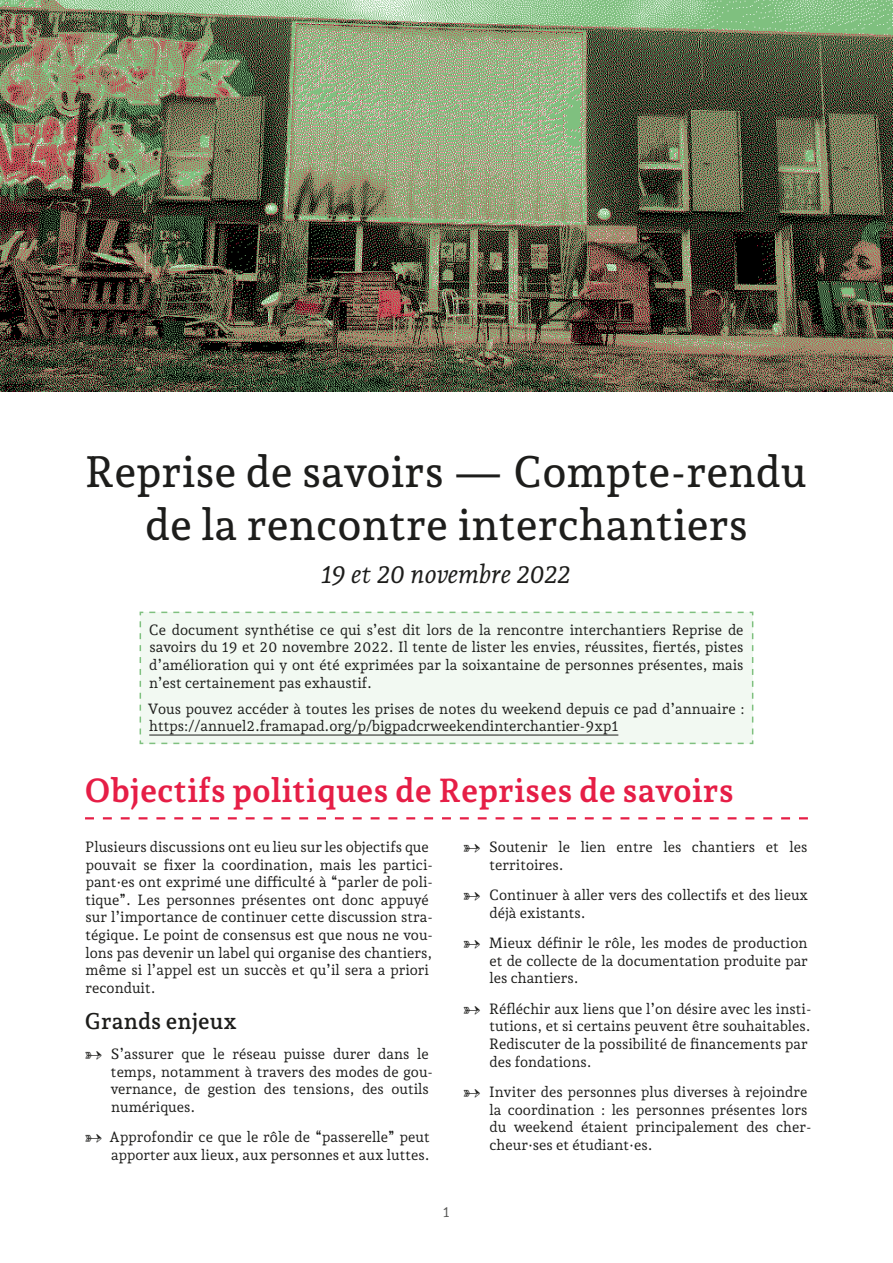
<style>
.page{position:relative;width:893px;height:1263px;background:#fff}
.page>*{position:absolute;margin:0;border:0;box-sizing:border-box;transform-origin:0 0}
.t1{font:500 43.5px/52.2px "Andada Pro";color:#1d1d1b;text-align:center}
.t2{font:700 33px "Andada Pro";color:#e61e46}
.t3{font:italic 25.5px "Andada Pro";color:#1d1d1b}
.t4{font:600 22.5px "Andada Pro";color:#1d1d1b}
.t5{font:14.7px/17.7px "Andada Pro";color:#1d1d1b}
.t6{font:14.7px "Andada Pro";color:#575756}
.s1{font-family:"Adelphe Germinal"}
</style>
<div class="page">
<div style="left:139px;top:611px;width:615px;height:134px;background:#f2f9f2"></div>
<hr style="left:149px;top:735px;width:469px;height:1px;background:#1d1d1b">
<svg style="left:85px;top:817px;width:723px;height:2px"></svg>
<img style="left:0;top:0;width:893px;height:391px">
<h1 class="t1" style="left:85px;top:446px;width:723px">Reprise de savoirs — Compte-rendu de la rencontre interchantiers</h1>
<h3 class="t3" style="left:321px;top:556px;width:251px">19 et 20 novembre 2022</h3>
<p class="t5" style="left:149px;top:621px;width:596px;text-align:justify">Ce document synthétise ce qui s’est dit lors de la rencontre interchantiers Reprise de savoirs du 19 et 20 novembre 2022. Il tente de lister les envies, réussites, fiertés, pistes d’amélioration qui y ont été exprimées par la soixantaine de personnes présentes, mais n’est certainement pas exhaustif.</p>
<p class="t5" style="left:148px;top:700px;width:598px">Vous pouvez accéder à toutes les prises de notes du weekend depuis ce pad d’annuaire : https://annuel2.framapad.org/p/bigpadcrweekendinterchantier-9xp1</p>
<h2 class="t2" style="left:84px;top:767px;width:651px">Objectifs politiques de Reprises de savoirs</h2>
<p class="t5" style="left:85px;top:838px;width:349px">Plusieurs discussions ont eu lieu sur les objectifs que pouvait se fixer la coordination, mais les partici&shy;pant·es ont exprimé une difficulté à “parler de poli&shy;tique”. Les personnes présentes ont donc appuyé sur l’importance de continuer cette discussion stra&shy;tégique. Le point de consensus est que nous ne vou&shy;lons pas devenir un label qui organise des chantiers, même si l’appel est un succès et qu’il sera a priori reconduit.</p>
<h3 class="t4" style="left:85px;top:1004px;width:154px">Grands enjeux</h3>
<p class="t5" style="left:110px;top:1045px;width:324px;text-indent:-25px"><span class="s1">→</span> S’assurer que le réseau puisse durer dans le temps, notamment à travers des modes de gou&shy;vernance, de gestion des tensions, des outils numériques.</p>
<p class="t5" style="left:85px;top:1128px;width:346px;text-align:right"><span class="s1">→</span> Approfondir ce que le rôle de “passerelle” peut apporter aux lieux, aux personnes et aux luttes.</p>
<p class="t5" style="left:489px;top:838px;width:319px;text-indent:-26px"><span class="s1">→</span> Soutenir le lien entre les chantiers et les territoires.</p>
<p class="t5" style="left:489px;top:886px;width:320px;text-indent:-26px"><span class="s1">→</span> Continuer à aller vers des collectifs et des lieux déjà existants.</p>
<p class="t5" style="left:489px;top:934px;width:320px;text-align:justify;text-indent:-26px"><span class="s1">→</span> Mieux définir le rôle, les modes de production et de collecte de la documentation produite par les chantiers.</p>
<p class="t5" style="left:489px;top:1000px;width:324px;text-indent:-26px"><span class="s1">→</span> Réfléchir aux liens que l’on désire avec les insti&shy;tutions, et si certains peuvent être souhaitables.<br>Rediscuter de la possibilité de financements par des fondations.</p>
<p class="t5" style="left:489px;top:1083px;width:323px;text-indent:-26px"><span class="s1">→</span> Inviter des personnes plus diverses à rejoindre la coordination : les personnes présentes lors du weekend étaient principalement des cher&shy;cheur·ses et étudiant·es.</p>
<p class="t6" style="left:443px;top:1201px;width:9px">1</p>
</div>
